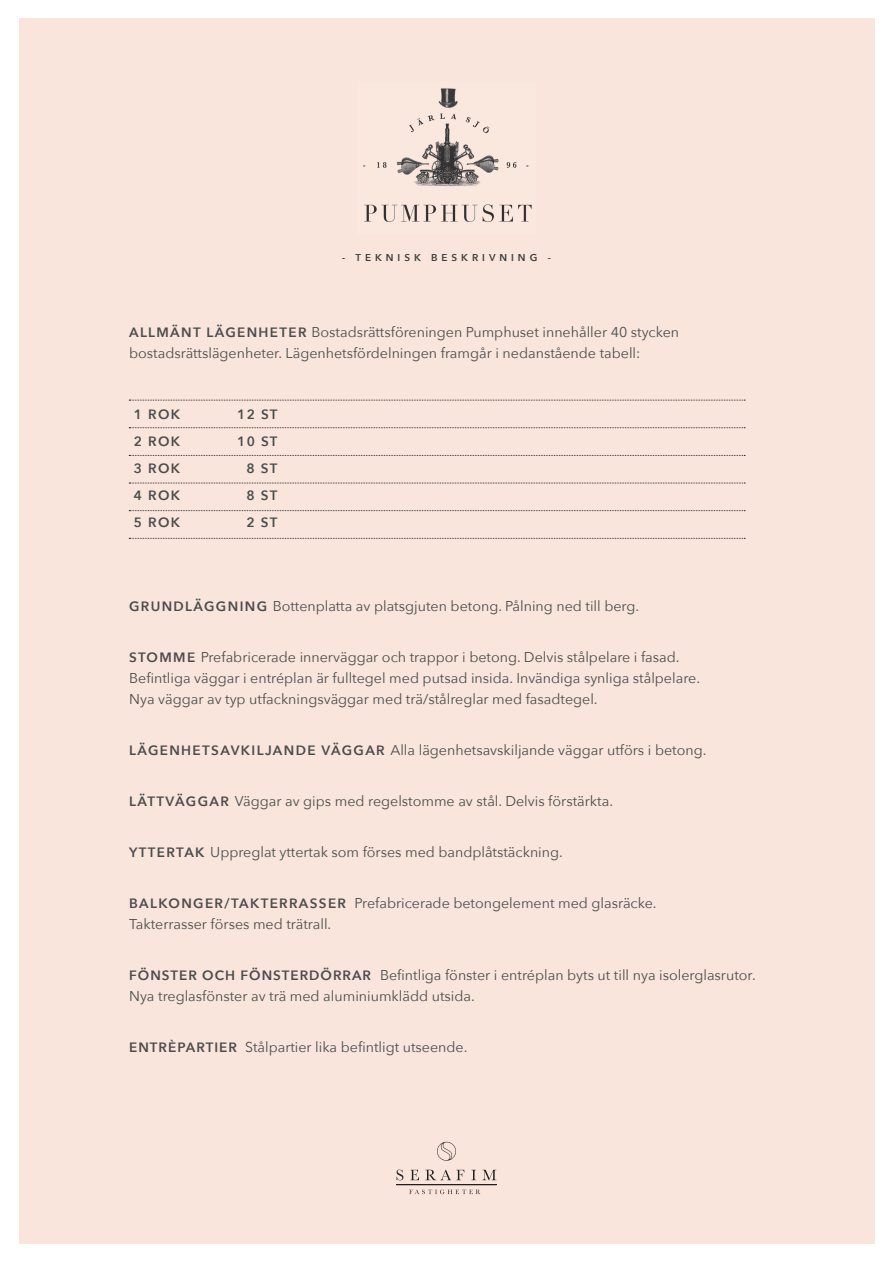
<style>
.page{position:relative;width:893px;height:1263px;background:#fff}
.page>*{position:absolute;margin:0;border:0;box-sizing:border-box;transform-origin:0 0}
.t1{font:14.25px/21px "Avenir Next";color:#4b4c4d}
.t2{font:600 13.5px "Avenir Next";letter-spacing:.1em;color:#4b4c4d}
.t3{font:600 9.9px "Avenir Next";letter-spacing:.4em;color:#3e3e3f}
.s1{font-weight:600;font-size:13.5px}
</style>
<div class="page">
<div style="left:19px;top:19px;width:855px;height:1225px;background:#f9e5dc"></div>
<img style="left:363px;top:88px;width:169px;height:134px">
<svg style="left:409px;top:1189px;width:71px;height:5px"></svg>
<svg style="left:396px;top:1169px;width:7px;height:11px"></svg>
<svg style="left:410px;top:1170px;width:9px;height:10px"></svg>
<svg style="left:425px;top:1170px;width:39px;height:10px"></svg>
<svg style="left:471px;top:1170px;width:5px;height:10px"></svg>
<svg style="left:482px;top:1170px;width:14px;height:10px"></svg>
<hr style="left:396px;top:1184px;width:101px;height:1px;background:#231f20">
<svg style="left:437px;top:1142px;width:19px;height:19px"></svg>
<svg style="left:129px;top:427px;width:616px;height:1px"></svg>
<svg style="left:129px;top:455px;width:616px;height:1px"></svg>
<svg style="left:129px;top:483px;width:616px;height:1px"></svg>
<svg style="left:129px;top:510px;width:616px;height:1px"></svg>
<svg style="left:129px;top:538px;width:616px;height:1px"></svg>
<svg style="left:129px;top:400px;width:616px;height:1px"></svg>
<p class="t3" style="left:342px;top:249px;width:210px">- TEKNISK BESKRIVNING -</p>
<p class="t1" style="left:129px;top:320px;width:551px"><span class="s1">ALLMÄNT LÄGENHETER</span> Bostadsrättsföreningen Pumphuset innehåller 40 stycken bostadsrättslägenheter. Lägenhetsfördelningen framgår i nedanstående tabell:</p>
<p class="t2" style="left:134px;top:403px;width:48px">1 ROK</p>
<p class="t2" style="left:237px;top:403px;width:42px">12 ST</p>
<p class="t2" style="left:134px;top:430px;width:48px">2 ROK</p>
<p class="t2" style="left:237px;top:430px;width:42px">10 ST</p>
<p class="t2" style="left:134px;top:457px;width:48px">3 ROK</p>
<p class="t2" style="left:247px;top:457px;width:32px">8 ST</p>
<p class="t2" style="left:134px;top:484px;width:48px">4 ROK</p>
<p class="t2" style="left:247px;top:484px;width:32px">8 ST</p>
<p class="t2" style="left:134px;top:511px;width:48px">5 ROK</p>
<p class="t2" style="left:247px;top:511px;width:32px">2 ST</p>
<p class="t1" style="left:129px;top:595px;width:512px"><span class="s1">GRUNDLÄGGNING</span> Bottenplatta av platsgjuten betong. Pålning ned till berg.</p>
<p class="t1" style="left:129px;top:646px;width:572px"><span class="s1">STOMME</span> Prefabricerade innerväggar och trappor i betong. Delvis stålpelare i fasad.<br>Befintliga väggar i entréplan är fulltegel med putsad insida. Invändiga synliga stålpelare.<br>Nya väggar av typ utfackningsväggar med trä/stålreglar med fasadtegel.</p>
<p class="t1" style="left:129px;top:739px;width:579px"><span class="s1">LÄGENHETSAVKILJANDE VÄGGAR</span> Alla lägenhetsavskiljande väggar utförs i betong.</p>
<p class="t1" style="left:129px;top:790px;width:485px"><span class="s1">LÄTTVÄGGAR</span> Väggar av gips med regelstomme av stål. Delvis förstärkta.</p>
<p class="t1" style="left:129px;top:841px;width:435px"><span class="s1">YTTERTAK</span> Uppreglat yttertak som förses med bandplåtstäckning.</p>
<p class="t1" style="left:129px;top:892px;width:529px"><span class="s1">BALKONGER/TAKTERRASSER</span> Prefabricerade betongelement med glasräcke.<br>Takterrasser förses med trätrall.</p>
<p class="t1" style="left:129px;top:964px;width:628px"><span class="s1">FÖNSTER OCH FÖNSTERDÖRRAR</span> Befintliga fönster i entréplan byts ut till nya isolerglasrutor.<br>Nya treglasfönster av trä med aluminiumklädd utsida.</p>
<p class="t1" style="left:129px;top:1036px;width:340px"><span class="s1">ENTRÈPARTIER</span> Stålpartier lika befintligt utseende.</p>
</div>
